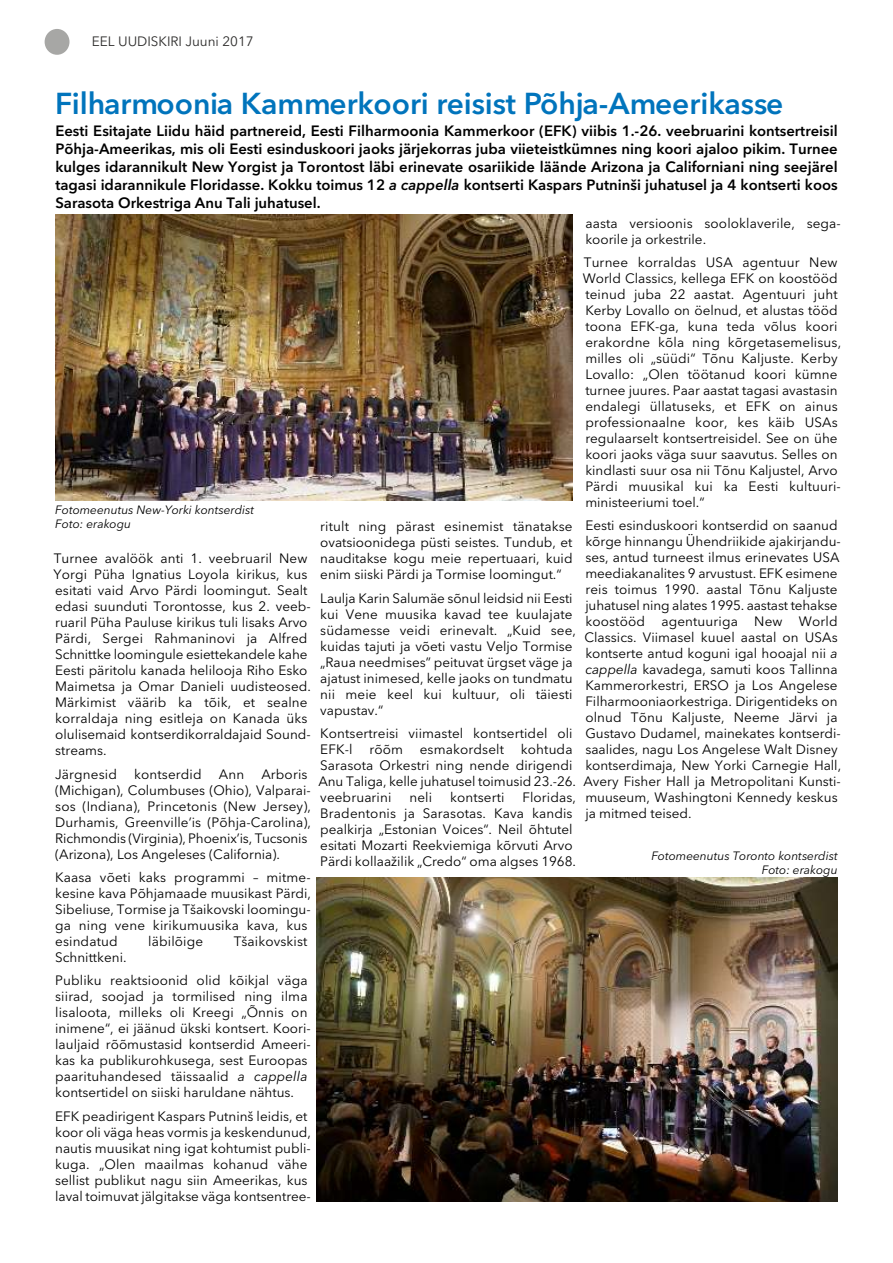
<style>
.page{position:relative;width:893px;height:1263px;background:#fff}
.page>*{position:absolute;margin:0;border:0;box-sizing:border-box;transform-origin:0 0}
.t1{font:600 30px "Avenir Next LT Pro";color:#0074bc}
.t2{font:600 14.85px/17.9px "Avenir Next LT Pro";color:#000;text-align:justify}
.t3{font:13.5px/16px "Avenir Next LT Pro";color:#000}
.t4{font:13.5px "Avenir Next LT Pro";color:#2c2b2a}
.t5{font:italic 12px/14.2px "Avenir Next LT Pro";color:#000}
.s1{font-style:italic}
</style>
<div class="page">
<div style="left:45px;top:29px;width:25px;height:26px;background:#a7a7a5;border-radius:50%"></div>
<img style="left:55px;top:214px;width:517px;height:287px">
<img style="left:317px;top:878px;width:521px;height:323px">
<p class="t4" style="left:92px;top:36px;width:163px">EEL UUDISKIRI Juuni 2017</p>
<h1 class="t1" style="left:55px;top:92px;width:729px">Filharmoonia Kammerkoori reisist Põhja-Ameerikasse</h1>
<p class="t2" style="left:55px;top:124px;width:784px">Eesti Esitajate Liidu häid partnereid, Eesti Filharmoonia Kammerkoor (EFK) viibis 1.-26. veebruarini kontsertreisil Põhja-Ameerikas, mis oli Eesti esinduskoori jaoks järjekorras juba viieteistkümnes ning koori ajaloo pikim. Turnee kulges idarannikult New Yorgist ja Torontost läbi erinevate osariikide läände Arizona ja Californiani ning seejärel tagasi idarannikule Floridasse. Kokku toimus 12 <span class="s1">a cappella</span> kontserti Kaspars Putninši juhatusel ja 4 kontserti koos Sarasota Orkestriga Anu Tali juhatusel.</p>
<p class="t5" style="left:55px;top:504px;width:200px">Fotomeenutus New-Yorki kontserdist<br>Foto: erakogu</p>
<p class="t3" style="left:54px;top:552px;width:259px">Turnee avalöök anti 1. veebruaril New Yorgi Püha Ignatius Loyola kirikus, kus esitati vaid Arvo Pärdi loomingut. Sealt edasi suunduti Torontosse, kus 2. veeb&shy;ruaril Püha Pauluse kirikus tuli lisaks Arvo Pärdi, Sergei Rahmaninovi ja Alfred Schnittke loomingule esiettekandele kahe Eesti päritolu kanada helilooja Riho Esko Maimetsa ja Omar Danieli uudisteosed.<br>Märkimist väärib ka tõik, et sealne korraldaja ning esitleja on Kanada üks olulisemaid kontserdikorraldajaid Sound&shy;streams.</p>
<p class="t3" style="left:55px;top:767px;width:63px">Järgnesid</p>
<p class="t3" style="left:134px;top:767px;width:69px">kontserdid</p>
<p class="t3" style="left:219px;top:767px;width:27px">Ann</p>
<p class="t3" style="left:55px;top:767px;width:257px;text-indent:206px">Arboris (Michigan), Columbuses (Ohio), Valparai&shy;sos (Indiana), Princetonis (New Jersey), Durhamis, Greenville’is (Põhja-Carolina), Richmondis (Virginia), Phoenix’is, Tucsonis (Arizona), Los Angeleses (California).</p>
<p class="t3" style="left:55px;top:870px;width:257px">Kaasa võeti kaks programmi – mitme&shy;kesine kava Põhjamaade muusikast Pärdi, Sibeliuse, Tormise ja Tšaikovski loomingu&shy;ga ning vene kirikumuusika kava, kus esindatud</p>
<p class="t3" style="left:148px;top:934px;width:56px">läbilõige</p>
<p class="t3" style="left:234px;top:934px;width:75px">Tšaikovskist</p>
<p class="t3" style="left:55px;top:947px;width:254px;line-height:23.5px">Schnittkeni.<br>Publiku reaktsioonid olid kõikjal väga</p>
<p class="t3" style="left:55px;top:990px;width:257px">siirad, soojad ja tormilised ning ilma lisaloota, milleks oli Kreegi „Õnnis on inimene“, ei jäänud ükski kontsert. Koori&shy;lauljaid rõõmustasid kontserdid Ameeri&shy;kas ka publikurohkusega, sest Euroopas paarituhandesed täissaalid <span class="s1">a cappella </span>kontsertidel on siiski haruldane nähtus.</p>
<p class="t3" style="left:55px;top:1109px;width:257px">EFK peadirigent Kaspars Putninš leidis, et koor oli väga heas vormis ja keskendunud, nautis muusikat ning igat kohtumist publi&shy;kuga. „Olen maailmas kohanud vähe sellist publikut nagu siin Ameerikas, kus laval toimuvat jälgitakse väga kontsentree-</p>
<p class="t3" style="left:585px;top:216px;width:257px">aasta versioonis sooloklaverile, sega&shy;koorile ja orkestrile.</p>
<p class="t3" style="left:583px;top:256px;width:260px">Turnee korraldas USA agentuur New World Classics, kellega EFK on koostööd teinud juba 22 aastat. Agentuuri juht Kerby Lovallo on öelnud, et alustas tööd toona EFK-ga, kuna teda võlus koori erakordne kõla ning kõrgetasemelisus, milles oli „süüdi“ Tõnu Kaljuste. Kerby Lovallo: „Olen töötanud koori kümne turnee juures. Paar aastat tagasi avastasin endalegi üllatuseks, et EFK on ainus professionaalne koor, kes käib USAs regulaarselt kontsertreisidel. See on ühe koori jaoks väga suur saavutus. Selles on kindlasti suur osa nii Tõnu Kaljustel, Arvo Pärdi muusikal kui ka Eesti kultuuri&shy;ministeeriumi toel.“</p>
<p class="t3" style="left:583px;top:519px;width:259px">Eesti esinduskoori kontserdid on saanud kõrge hinnangu Ühendriikide ajakirjandu&shy;ses, antud turneest ilmus erinevates USA meediakanalites 9 arvustust. EFK esimene reis toimus 1990. aastal Tõnu Kaljuste juhatusel ning alates 1995. aastast tehakse koostööd agentuuriga New World Classics. Viimasel kuuel aastal on USAs kontserte antud koguni igal hooajal nii <span class="s1">a cappella</span> kavadega, samuti koos Tallinna Kammerorkestri, ERSO ja Los Angelese Filharmooniaorkestriga. Dirigentideks on olnud Tõnu Kaljuste, Neeme Järvi ja Gustavo Dudamel, mainekates kontserdi&shy;saalides, nagu Los Angelese Walt Disney kontserdimaja, New Yorki Carnegie Hall, Avery Fisher Hall ja Metropolitani Kunsti&shy;muuseum, Washingtoni Kennedy keskus ja mitmed teised.</p>
<p class="t3" style="left:320px;top:520px;width:254px;text-align:justify">ritult ning pärast esinemist tänatakse ovatsioonidega püsti seistes. Tundub, et nauditakse kogu meie repertuaari, kuid enim siiski Pärdi ja Tormise loomingut.“</p>
<p class="t3" style="left:320px;top:591px;width:257px">Laulja Karin Salumäe sõnul leidsid nii Eesti kui Vene muusika kavad tee kuulajate südamesse veidi erinevalt. „Kuid see, kuidas tajuti ja võeti vastu Veljo Tormise „Raua needmises” peituvat ürgset väge ja ajatust inimesed, kelle jaoks on tundmatu nii meie keel kui kultuur, oli täiesti vapustav.“</p>
<p class="t3" style="left:318px;top:727px;width:259px">Kontsertreisi viimastel kontsertidel oli EFK-l rõõm esmakordselt kohtuda Sarasota Orkestri ning nende dirigendi Anu Taliga, kelle juhatusel toimusid 23.-26. veebruarini</p>
<p class="t3" style="left:320px;top:791px;width:257px;text-indent:202px">Floridas, Bradentonis ja Sarasotas. Kava kandis pealkirja „Estonian Voices“. Neil õhtutel esitati Mozarti Reekviemiga kõrvuti Arvo Pärdi kollaažilik „Credo“ oma algses 1968.</p>
<p class="t3" style="left:409px;top:791px;width:24px">neli</p>
<p class="t3" style="left:450px;top:791px;width:56px">kontserti</p>
<p class="t5" style="left:651px;top:850px;width:188px;text-align:right">Fotomeenutus Toronto kontserdist<br>Foto: erakogu</p>
</div>
